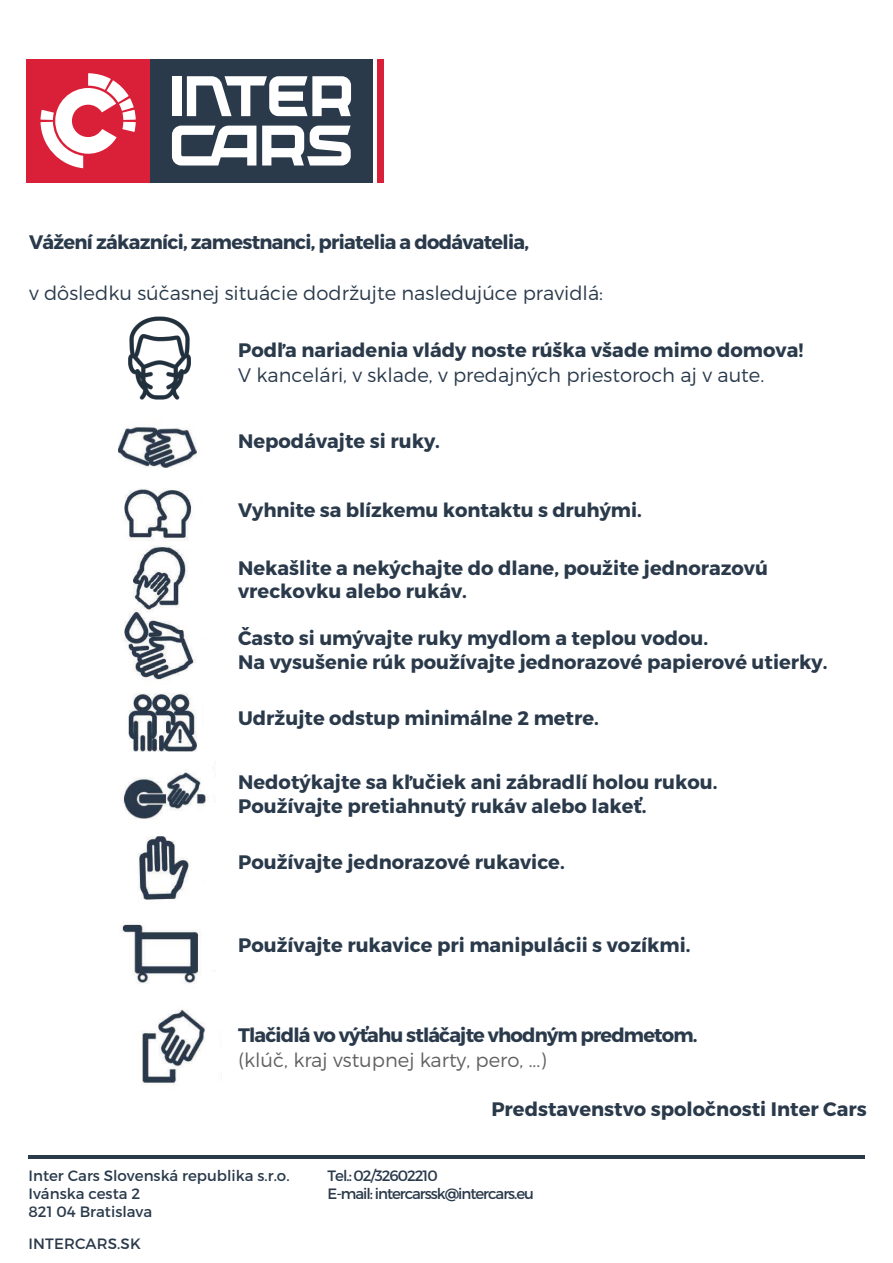
<style>
.page{position:relative;width:893px;height:1263px;background:#fff}
.page>*{position:absolute;margin:0;border:0;box-sizing:border-box;transform-origin:0 0}
.t1{font:700 19.5px/23.4px "Montserrat";color:#2a3a4b}
.t2{font:300 19.5px "Montserrat";color:#2a3a4b}
.t3{font:700 19.5px "Montserrat";letter-spacing:-.035em;color:#2a3a4b}
.t4{font:700 19.5px "Montserrat";letter-spacing:-.045em;color:#2a3a4b}
.t5{font:300 19.5px "Montserrat";color:#606160}
.t6{font:15px/18px "Montserrat";color:#2a3a4b}
.t7{font:15px/18px "Montserrat";letter-spacing:-.07em;color:#2a3a4b}
</style>
<div class="page">
<div style="left:150px;top:59px;width:223px;height:124px;background:#2a3a4b"></div>
<div style="left:378px;top:59px;width:6px;height:124px;background:#da1f38"></div>
<div style="left:172px;top:76px;width:9px;height:40px;background:#fff"></div>
<svg style="left:262px;top:126px;width:89px;height:39px"></svg>
<svg style="left:172px;top:126px;width:84px;height:39px"></svg>
<svg style="left:187px;top:76px;width:164px;height:40px"></svg>
<div style="left:26px;top:59px;width:124px;height:124px;background:#da1f38"></div>
<svg style="left:41px;top:73px;width:95px;height:95px"></svg>
<hr style="left:29px;top:1155px;width:836px;height:3px;background:#2a3a4b">
<img style="left:121px;top:488px;width:101px;height:597px">
<img style="left:128px;top:316px;width:63px;height:84px">
<img style="left:118px;top:426px;width:79px;height:42px">
<div style="left:204px;top:422px;width:43px;height:339px;background:#fff"></div>
<div style="left:217px;top:750px;width:68px;height:224px;background:#fff"></div>
<div style="left:206px;top:860px;width:58px;height:109px;background:#fff"></div>
<p class="t3" style="left:29px;top:230px;width:502px">Vážení zákazníci, zamestnanci, priatelia a dodávatelia,</p>
<p class="t2" style="left:29px;top:281px;width:576px">v dôsledku súčasnej situácie dodržujte nasledujúce pravidlá:</p>
<p class="t1" style="left:238px;top:339px;width:567px">Podľa nariadenia vlády noste rúška všade mimo domova!</p>
<p class="t2" style="left:238px;top:364px;width:528px">V kancelári, v sklade, v predajných priestoroch aj v aute.</p>
<p class="t1" style="left:238px;top:430px;width:203px">Nepodávajte si ruky.</p>
<p class="t1" style="left:238px;top:499px;width:405px">Vyhnite sa blízkemu kontaktu s druhými.</p>
<p class="t1" style="left:238px;top:556px;width:531px">Nekašlite a nekýchajte do dlane, použite jednorazovú vreckovku alebo rukáv.</p>
<p class="t1" style="left:238px;top:627px;width:591px">Často si umývajte ruky mydlom a teplou vodou.<br>Na vysušenie rúk používajte jednorazové papierové utierky.</p>
<p class="t1" style="left:238px;top:706px;width:362px">Udržujte odstup minimálne 2 metre.</p>
<p class="t1" style="left:238px;top:771px;width:481px">Nedotýkajte sa kľučiek ani zábradlí holou rukou.<br>Používajte pretiahnutý rukáv alebo lakeť.</p>
<p class="t1" style="left:238px;top:851px;width:328px">Používajte jednorazové rukavice.</p>
<p class="t1" style="left:238px;top:934px;width:454px">Používajte rukavice pri manipulácii s vozíkmi.</p>
<p class="t4" style="left:238px;top:1022px;width:461px">Tlačidlá vo výťahu stláčajte vhodným predmetom.</p>
<p class="t5" style="left:238px;top:1048px;width:310px">(klúč, kraj vstupnej karty, pero, ...)</p>
<p class="t1" style="left:491px;top:1098px;width:377px">Predstavenstvo spoločnosti Inter Cars</p>
<p class="t6" style="left:29px;top:1166px;width:263px">Inter Cars Slovenská republika s.r.o.<br>Ivánska cesta 2<br>821 04 Bratislava</p>
<p class="t7" style="left:328px;top:1166px;width:208px">Tel.: 02/32602210<br>E-mail: intercarssk@intercars.eu</p>
<p class="t6" style="left:29px;top:1234px;width:114px">INTERCARS.SK</p>
</div>
